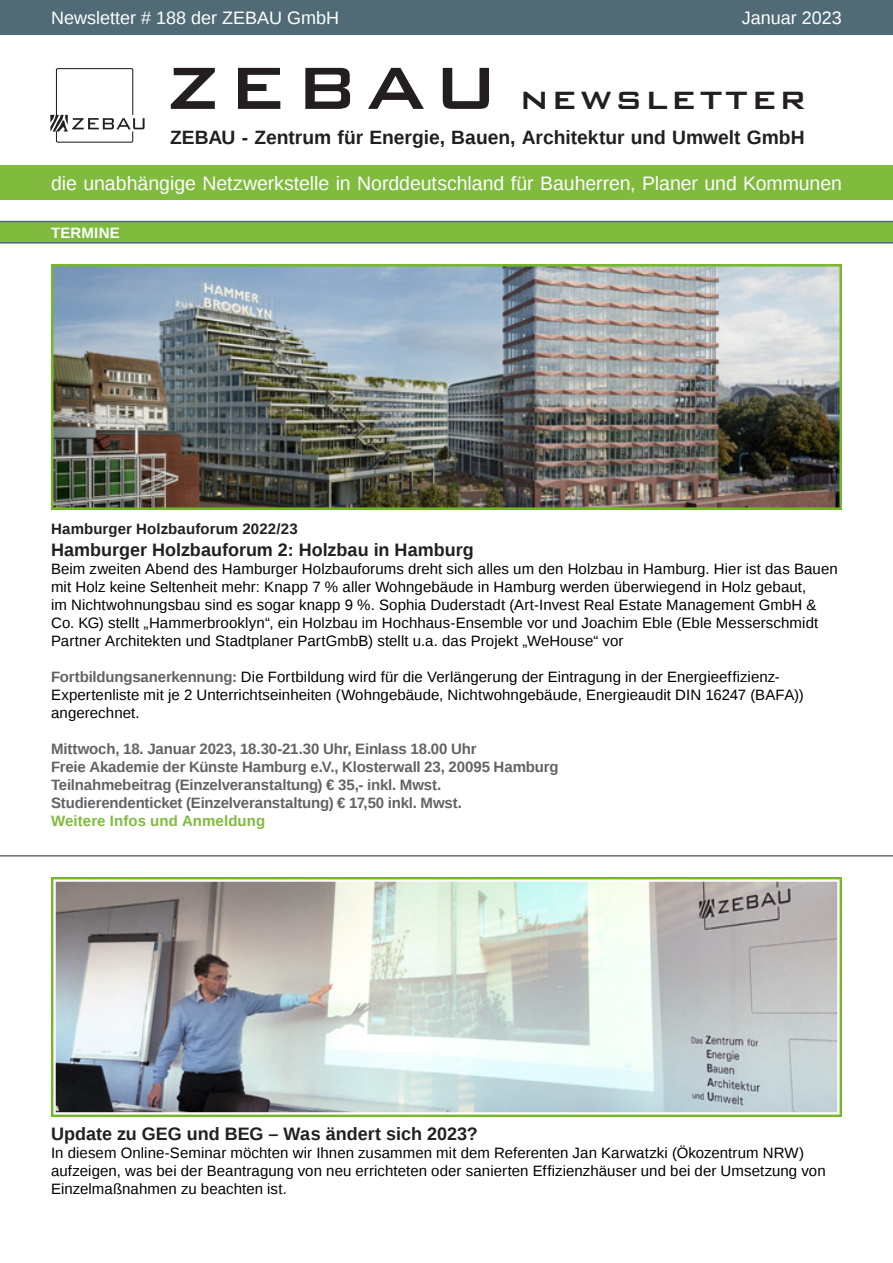
<style>
.page{position:relative;width:893px;height:1263px;background:#fff}
.page>*{position:absolute;margin:0;border:0;box-sizing:border-box;transform-origin:0 0}
.t1{font:500 40.95px "Bank Gothic BT";letter-spacing:.075em;color:#231f20}
.t2{font:19.5px "Liberation Sans";letter-spacing:-.005em;color:#fff}
.t3{font:700 19.2px "Liberation Sans";color:#231f20}
.Überschrift{font:700 18px "Liberation Sans";color:#231f20}
.t4{font:18px "Liberation Sans";color:#fff}
.Überschrift-2{font:15px/18px "Liberation Sans";letter-spacing:.005em;color:#000}
.Überschrift-3{font:700 15px "Liberation Sans";letter-spacing:-.01em;color:#636366}
.Überschrift-4{font:700 15px "Liberation Sans";letter-spacing:.01em;color:#231f20}
.Überschrift-5{font:700 15px "Liberation Sans";letter-spacing:.005em;color:#80bb3d}
.t5{font:700 15px "Liberation Sans";letter-spacing:.015em;color:#fff}
.s1{font-size:79.5px}
.s2{font-weight:700;color:#636366}
</style>
<div class="page">
<div style="left:0;top:0;width:893px;height:34px;background:#506a76"></div>
<div style="left:0;top:166px;width:893px;height:34px;background:#80bb3d"></div>
<svg style="left:50px;top:68px;width:95px;height:75px"></svg>
<div style="left:0;top:222px;width:893px;height:21px;background:#80bb3d"></div>
<hr style="left:0;top:242px;width:893px;height:2px;background:#506a76">
<hr style="left:0;top:221px;width:893px;height:1px;background:#506a76">
<img style="left:51px;top:264px;width:791px;height:246px">
<hr style="left:0;top:855px;width:893px;height:1px;background:#6c6d70">
<img style="left:51px;top:877px;width:791px;height:240px">
<p class="t4" style="left:51px;top:7px;width:290px">Newsletter # 188 der ZEBAU GmbH</p>
<p class="t4" style="left:742px;top:7px;width:102px">Januar 2023</p>
<h1 class="t1" style="left:166px;top:76px;width:642px"><span class="s1">ZEBAU</span> newsletter</h1>
<p class="t3" style="left:170px;top:124px;width:636px">ZEBAU - Zentrum für Energie, Bauen, Architektur und Umwelt GmbH</p>
<h2 class="t2" style="left:51px;top:172px;width:792px">die unabhängige Netzwerkstelle in Norddeutschland für Bauherren, Planer und Kommunen</h2>
<p class="t5" style="left:51px;top:222px;width:70px">TERMINE</p>
<p class="Überschrift-4" style="left:51px;top:519px;width:248px">Hamburger Holzbauforum 2022/23</p>
<p class="Überschrift" style="left:51px;top:537px;width:424px">Hamburger Holzbauforum 2: Holzbau in Hamburg</p>
<p class="Überschrift-2" style="left:51px;top:560px;width:788px">Beim zweiten Abend des Hamburger Holzbauforums dreht sich alles um den Holzbau in Hamburg. Hier ist das Bauen mit Holz keine Seltenheit mehr: Knapp 7 % aller Wohngebäude in Hamburg werden überwiegend in Holz gebaut,<br>im Nichtwohnungsbau sind es sogar knapp 9 %. Sophia Duderstadt (Art-Invest Real Estate Management GmbH &amp; Co. KG) stellt „Hammerbrooklyn“, ein Holzbau im Hochhaus-Ensemble vor und Joachim Eble (Eble Messerschmidt Partner Architekten und Stadtplaner PartGmbB) stellt u.a. das Projekt „WeHouse“ vor</p>
<p class="Überschrift-2" style="left:51px;top:668px;width:754px"><span class="s2">Fortbildungsanerkennung:</span> Die Fortbildung wird für die Verlängerung der Eintragung in der Energieeffizienz-<br>Expertenliste mit je 2 Unterrichtseinheiten (Wohngebäude, Nichtwohngebäude, Energieaudit DIN 16247 (BAFA)) angerechnet.</p>
<p class="Überschrift-3" style="left:51px;top:738px;width:427px">Mittwoch, 18. Januar 2023, 18.30-21.30 Uhr, Einlass 18.00 Uhr</p>
<p class="Überschrift-3" style="left:51px;top:756px;width:509px">Freie Akademie der Künste Hamburg e.V., Klosterwall 23, 20095 Hamburg</p>
<p class="Überschrift-3" style="left:51px;top:774px;width:392px">Teilnahmebeitrag (Einzelveranstaltung) € 35,- inkl. Mwst.</p>
<p class="Überschrift-3" style="left:51px;top:792px;width:413px">Studierendenticket (Einzelveranstaltung) € 17,50 inkl. Mwst.</p>
<p class="Überschrift-5" style="left:51px;top:810px;width:216px">Weitere Infos und Anmeldung</p>
<p class="Überschrift" style="left:51px;top:1121px;width:428px">Update zu GEG und BEG – Was ändert sich 2023?</p>
<p class="Überschrift-2" style="left:51px;top:1144px;width:776px">In diesem Online-Seminar möchten wir Ihnen zusammen mit dem Referenten Jan Karwatzki (Ökozentrum NRW) aufzeigen, was bei der Beantragung von neu errichteten oder sanierten Effizienzhäuser und bei der Umsetzung von<br>Einzelmaßnahmen zu beachten ist.</p>
</div>
